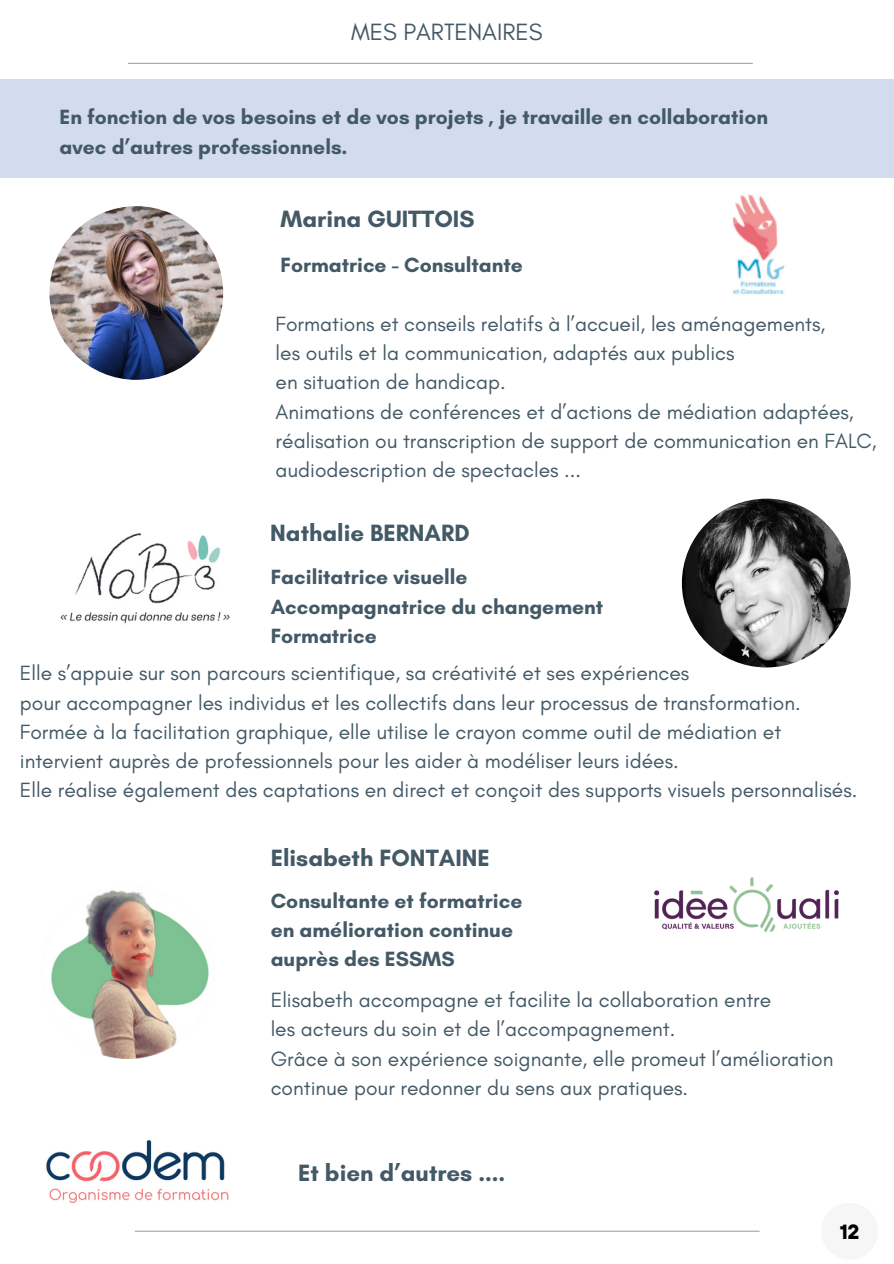
<style>
.page{position:relative;width:894px;height:1264px;background:#fff}
.page>*{position:absolute;margin:0;border:0;box-sizing:border-box;transform-origin:0 0}
.t1{font:700 24px "Glacial Indifference";color:#435966}
.t2{font:24px "Glacial Indifference";color:#435966}
.t3{font:21px/29.2px "Glacial Indifference";color:#435966}
.t4{font:700 21px/29.2px "Glacial Indifference";color:#435966}
.t5{font:700 20.4px "TT Hoves";color:#000}
</style>
<div class="page">
<hr style="left:128px;top:63px;width:624px;height:1px;background:#9ea6b4">
<hr style="left:135px;top:1230px;width:624px;height:1px;background:#9ea6b4">
<img style="left:46px;top:1139px;width:183px;height:64px">
<div style="left:0;top:80px;width:893px;height:98px;background:#d2dcee"></div>
<img style="left:49px;top:206px;width:174px;height:174px;border-radius:50%">
<img style="left:733px;top:194px;width:52px;height:101px">
<img style="left:681px;top:498px;width:169px;height:169px;border-radius:50%">
<img style="left:60px;top:533px;width:170px;height:91px">
<div style="left:821px;top:1202px;width:56px;height:57px;background:#f6f6f6;border-radius:50%"></div>
<img style="left:51px;top:890px;width:158px;height:168px">
<img style="left:654px;top:877px;width:185px;height:56px">
<p class="t2" style="left:351px;top:18px;width:193px">MES PARTENAIRES</p>
<h1 class="t4" style="left:60px;top:102px;width:710px">En fonction de vos besoins et de vos projets , je travaille en collaboration avec d’autres professionnels.</h1>
<h3 class="t1" style="left:280px;top:205px;width:195px">Marina GUITTOIS</h3>
<p class="t4" style="left:280px;top:250px;width:244px">Formatrice - Consultante</p>
<h2 class="t3" style="left:275px;top:309px;width:551px">Formations et conseils relatifs à l’accueil, les aménagements,</h2>
<h3 class="t3" style="left:275px;top:338px;width:460px">les outils et la communication, adaptés aux publics</h3>
<p class="t3" style="left:275px;top:367px;width:231px">en situation de handicap.</p>
<p class="t3" style="left:275px;top:396px;width:602px">Animations de conférences et d’actions de médiation adaptées, réalisation ou transcription de support de communication en FALC, audiodescription de spectacles ...</p>
<h2 class="t1" style="left:270px;top:518px;width:201px">Nathalie BERNARD</h2>
<p class="t4" style="left:270px;top:562px;width:334px">Facilitatrice visuelle<br>Accompagnatrice du changement<br>Formatrice</p>
<h3 class="t3" style="left:20px;top:658px;width:670px">Elle s’appuie sur son parcours scientifique, sa créativité et ses expériences</h3>
<p class="t3" style="left:20px;top:687px;width:782px">pour accompagner les individus et les collectifs dans leur processus de transformation.</p>
<p class="t3" style="left:20px;top:716px;width:762px">Formée à la facilitation graphique, elle utilise le crayon comme outil de médiation et intervient auprès de professionnels pour les aider à modéliser leurs idées.</p>
<p class="t3" style="left:20px;top:775px;width:838px">Elle réalise également des captations en direct et conçoit des supports visuels personnalisés.</p>
<p class="t1" style="left:270px;top:843px;width:221px">Elisabeth FONTAINE</p>
<h3 class="t4" style="left:270px;top:885px;width:253px">Consultante et formatrice en amélioration continue auprès des ESSMS</h3>
<p class="t3" style="left:270px;top:985px;width:502px">Elisabeth accompagne et facilite la collaboration entre</p>
<p class="t3" style="left:270px;top:1014px;width:406px">les acteurs du soin et de l’accompagnement.</p>
<h2 class="t3" style="left:270px;top:1043px;width:564px">Grâce à son expérience soignante, elle promeut l’amélioration continue pour redonner du sens aux pratiques.</h2>
<p class="t1" style="left:298px;top:1158px;width:208px">Et bien d’autres ....</p>
<p class="t5" style="left:839px;top:1218px;width:21px">12</p>
</div>
